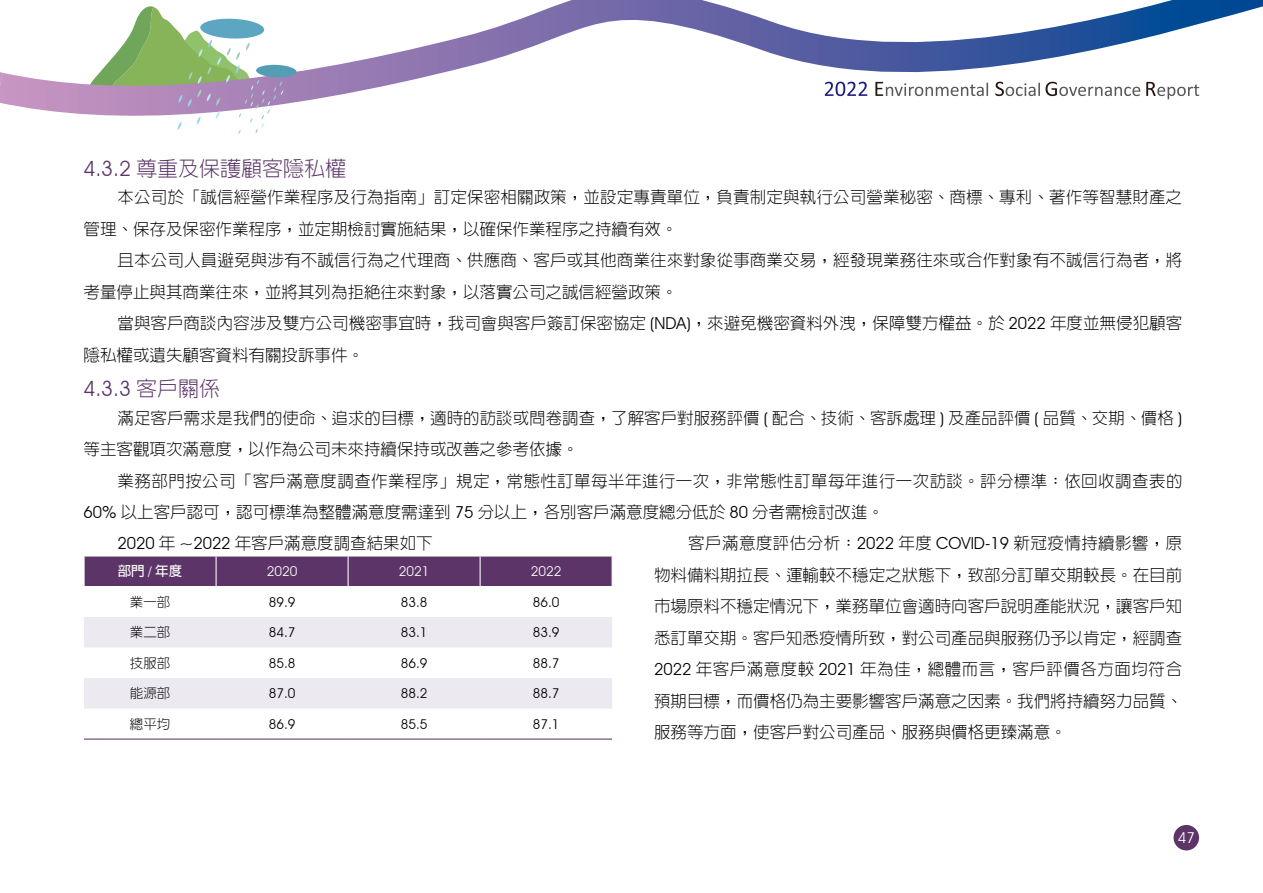
<style>
.page{position:relative;width:1263px;height:893px;background:#fff}
.page>*{position:absolute;margin:0;border:0;box-sizing:border-box;transform-origin:0 0}
.t1{font:300 21px "AR New Hei B5 Std";color:#5c3468}
.t2{font:21px "Avant Garde IT Cby BT";color:#5c3468}
.t3{font:300 16.5px/31.5px "AR New Hei B5 Std";color:#000}
.t4{font:300 16.5px "AR New Hei B5 Std";letter-spacing:.025em;color:#000}
.t5{font:15px "Avant Garde IT Cby BT";color:#fff}
.t6{font:13.5px "Avant Garde IT Cby BT";color:#000}
.t7{font:300 13.5px "AR New Hei B5 Std";color:#000}
.t8{font:13.5px "Avant Garde IT Cby BT";color:#fff}
.t9{font:700 13.5px "AR Hei B5";color:#fff}
.s1{font-family:"Avant Garde IT Cby BT";font-weight:400}
.s2{font-family:"AR New Hei B5 Std";font-weight:300}
</style>
<div class="page">
<div style="left:1173px;top:825px;width:26px;height:25px;background:#5c3468;border-radius:50%"></div>
<svg style="left:0;top:0;width:1263px;height:113px"></svg>
<svg style="left:68px;top:6px;width:229px;height:128px"></svg>
<svg style="left:84px;top:617px;width:528px;height:92px;fill:#ede9f0"></svg>
<hr style="left:84px;top:738px;width:132px;height:2px;background:#5c3468">
<hr style="left:216px;top:738px;width:132px;height:2px;background:#5c3468">
<hr style="left:348px;top:738px;width:132px;height:2px;background:#5c3468">
<hr style="left:480px;top:738px;width:132px;height:2px;background:#5c3468">
<div style="left:84px;top:556px;width:529px;height:30px;background:#5c3468"></div>
<p class="t1" style="left:84px;top:158px;width:264px"><span class="s1">4.3.2</span> 尊重及保護顧客隱私權</p>
<p class="t3" style="left:84px;top:182px;width:1100px;text-indent:34px">本公司於「誠信經營作業程序及行為指南」訂定保密相關政策，並設定專責單位，負責制定與執行公司營業秘密、商標、專利、著作等智慧財產之管理、保存及保密作業程序，並定期檢討實施結果，以確保作業程序之持續有效。</p>
<p class="t3" style="left:84px;top:245px;width:1100px;text-indent:34px">且本公司人員避免與涉有不誠信行為之代理商、供應商、客戶或其他商業往來對象從事商業交易，經發現業務往來或合作對象有不誠信行為者，將考量停止與其商業往來，並將其列為拒絕往來對象，以落實公司之誠信經營政策。</p>
<p class="t3" style="left:84px;top:308px;width:1100px;text-indent:34px">當與客戶商談內容涉及雙方公司機密事宜時，我司會與客戶簽訂保密協定 <span class="s1">(NDA)</span>，來避免機密資料外洩，保障雙方權益。於 <span class="s1">2022</span> 年度並無侵犯顧客隱私權或遺失顧客資料有關投訴事件。</p>
<p class="t2" style="left:84px;top:376px;width:138px">4.3.3 <span class="s2">客戶關係</span></p>
<p class="t3" style="left:84px;top:402px;width:1100px;text-indent:34px">滿足客戶需求是我們的使命、追求的目標，適時的訪談或問卷調查，了解客戶對服務評價 <span class="s1">(</span> 配合、技術、客訴處理 <span class="s1">)</span> 及產品評價 <span class="s1">(</span> 品質、交期、價格 <span class="s1">)</span>等主客觀項次滿意度，以作為公司未來持續保持或改善之參考依據。</p>
<p class="t4" style="left:118px;top:473px;width:1066px">業務部門按公司「客戶滿意度調查作業程序」規定，常態性訂單每半年進行一次，非常態性訂單每年進行一次訪談。評分標準：依回收調查表的</p>
<p class="t3" style="left:84px;top:497px;width:802px"><span class="s1">60%</span> 以上客戶認可，認可標準為整體滿意度需達到 <span class="s1">75</span> 分以上，各別客戶滿意度總分低於 <span class="s1">80</span> 分者需檢討改進。</p>
<p class="t3" style="left:118px;top:528px;width:317px"><span class="s1">2020</span> 年 <span class="s1">~2022</span> 年客戶滿意度調查結果如下</p>
<p class="t9" style="left:118px;top:564px;width:66px">部門 <span class="s1">/</span> 年度</p>
<p class="t8" style="left:267px;top:563px;width:32px">2020</p>
<p class="t8" style="left:399px;top:563px;width:32px">2021</p>
<p class="t8" style="left:531px;top:563px;width:32px">2022</p>
<p class="t7" style="left:130px;top:595px;width:42px">業一部</p>
<p class="t6" style="left:269px;top:594px;width:28px">89.9</p>
<p class="t6" style="left:401px;top:594px;width:28px">83.8</p>
<p class="t6" style="left:533px;top:594px;width:28px">86.0</p>
<p class="t7" style="left:130px;top:626px;width:42px">業二部</p>
<p class="t6" style="left:269px;top:624px;width:28px">84.7</p>
<p class="t6" style="left:401px;top:624px;width:28px">83.1</p>
<p class="t6" style="left:533px;top:624px;width:28px">83.9</p>
<p class="t7" style="left:130px;top:656px;width:42px">技服部</p>
<p class="t6" style="left:269px;top:655px;width:28px">85.8</p>
<p class="t6" style="left:401px;top:655px;width:28px">86.9</p>
<p class="t6" style="left:533px;top:655px;width:28px">88.7</p>
<p class="t7" style="left:130px;top:687px;width:42px">能源部</p>
<p class="t6" style="left:269px;top:685px;width:28px">87.0</p>
<p class="t6" style="left:401px;top:685px;width:28px">88.2</p>
<p class="t6" style="left:533px;top:685px;width:28px">88.7</p>
<p class="t7" style="left:130px;top:717px;width:42px">總平均</p>
<p class="t6" style="left:269px;top:716px;width:28px">86.9</p>
<p class="t6" style="left:401px;top:716px;width:28px">85.5</p>
<p class="t6" style="left:533px;top:716px;width:28px">87.1</p>
<p class="t3" style="left:654px;top:528px;width:530px;text-align:justify;text-indent:34px">客戶滿意度評估分析：<span class="s1">2022</span> 年度 <span class="s1">COVID-19</span> 新冠疫情持續影響，原物料備料期拉長、運輸較不穩定之狀態下，致部分訂單交期較長。在目前市場原料不穩定情況下，業務單位會適時向客戶說明產能狀況，讓客戶知悉訂單交期。客戶知悉疫情所致，對公司產品與服務仍予以肯定，經調查<span class="s1">2022</span> 年客戶滿意度較 <span class="s1">2021</span> 年為佳，總體而言，客戶評價各方面均符合預期目標，而價格仍為主要影響客戶滿意之因素。我們將持續努力品質、服務等方面，使客戶對公司產品、服務與價格更臻滿意。</p>
<p class="t5" style="left:1178px;top:829px;width:18px">47</p>
</div>
